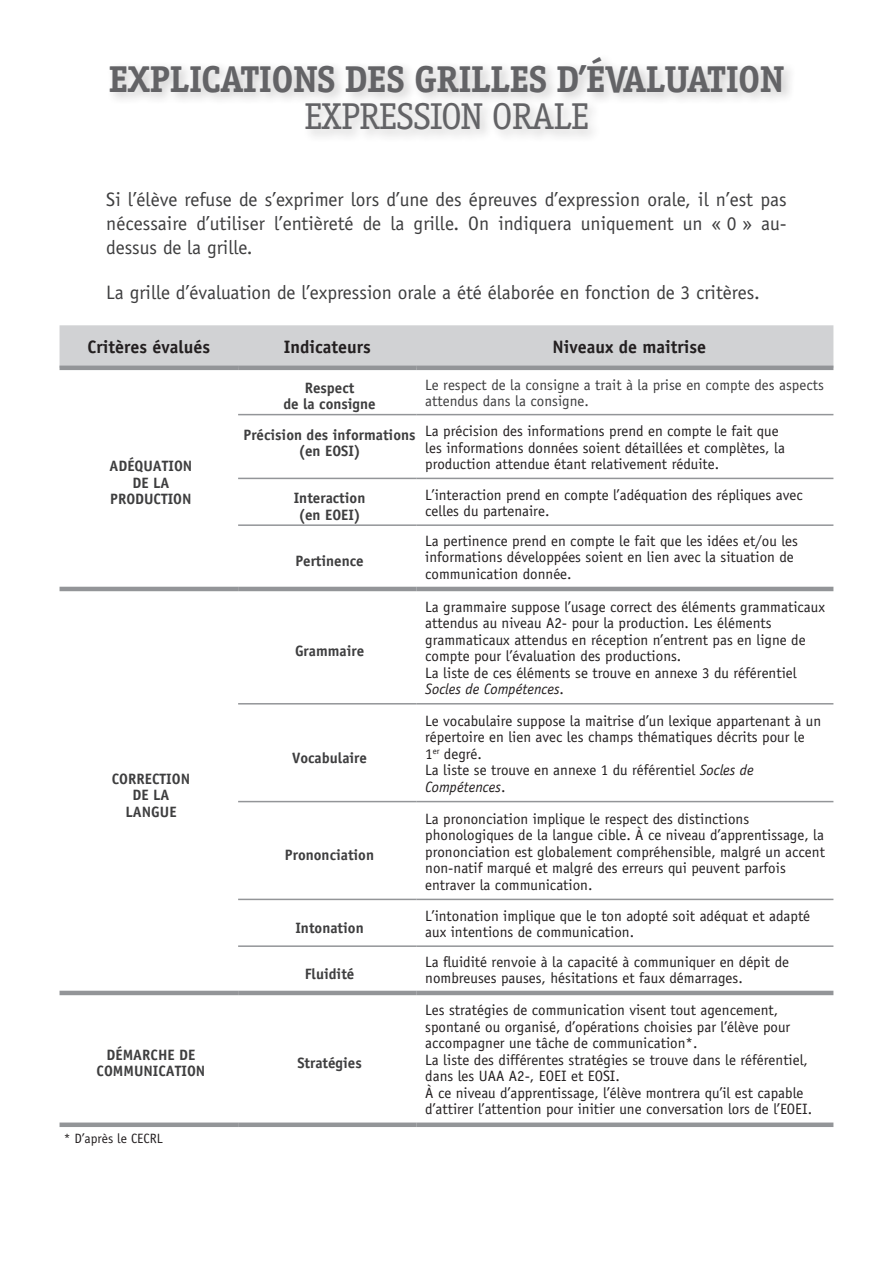
<style>
.page{position:relative;width:893px;height:1263px;background:#fff}
.page>*{position:absolute;margin:0;border:0;box-sizing:border-box;transform-origin:0 0}
.t1{font:700 37.5px "Officina Serif";letter-spacing:-.025em;color:#636366}
.t2{font:37.5px "Officina Serif";letter-spacing:-.025em;color:#636366}
.t3{font:19.5px/24px "Officina Sans";color:#3e3e3f;text-align:justify}
.t4{font:700 18px "Evalex Sans";color:#231f20}
.t5{font:15px/16.5px "Evalex Sans";color:#231f20}
.t6{font:700 15px/16.5px "Evalex Sans";color:#3e3e3f;text-align:center}
.t7{font:15px/16.5px "Evalex Sans";color:#3e3e3f}
.t8{font:13.5px "Officina Sans";color:#231f20}
.s1{font-style:italic}
</style>
<div class="page">
<div style="left:105px;top:52px;width:692px;height:91px;background:#231f20;opacity:.25"></div>
<div style="left:60px;top:325px;width:773px;height:41px;background:#d1d2d4"></div>
<hr style="left:60px;top:366px;width:178px;height:4px;background:#939598">
<hr style="left:60px;top:587px;width:178px;height:4px;background:#939598">
<hr style="left:60px;top:991px;width:178px;height:4px;background:#939598">
<hr style="left:238px;top:414px;width:179px;height:1px;background:#939598">
<hr style="left:417px;top:414px;width:416px;height:1px;background:#939598">
<hr style="left:417px;top:991px;width:416px;height:4px;background:#939598">
<hr style="left:417px;top:587px;width:416px;height:4px;background:#939598">
<hr style="left:238px;top:366px;width:179px;height:4px;background:#939598">
<hr style="left:417px;top:366px;width:416px;height:4px;background:#939598">
<hr style="left:238px;top:991px;width:179px;height:4px;background:#939598">
<hr style="left:238px;top:587px;width:179px;height:4px;background:#939598">
<div style="left:60px;top:1122px;width:178px;height:5px;background:#939598"></div>
<div style="left:238px;top:1122px;width:179px;height:5px;background:#939598"></div>
<div style="left:417px;top:1122px;width:416px;height:5px;background:#939598"></div>
<hr style="left:238px;top:478px;width:179px;height:1px;background:#939598">
<hr style="left:417px;top:478px;width:416px;height:1px;background:#939598">
<hr style="left:238px;top:524px;width:179px;height:2px;background:#939598">
<hr style="left:417px;top:524px;width:416px;height:2px;background:#939598">
<hr style="left:238px;top:703px;width:179px;height:1px;background:#939598">
<hr style="left:417px;top:703px;width:416px;height:1px;background:#939598">
<hr style="left:238px;top:801px;width:179px;height:1px;background:#939598">
<hr style="left:417px;top:801px;width:416px;height:1px;background:#939598">
<hr style="left:238px;top:899px;width:179px;height:1px;background:#939598">
<hr style="left:417px;top:899px;width:416px;height:1px;background:#939598">
<hr style="left:238px;top:945px;width:179px;height:2px;background:#939598">
<hr style="left:417px;top:945px;width:416px;height:2px;background:#939598">
<h1 class="t1" style="left:108px;top:56px;width:678px">EXPLICATIONS DES GRILLES D’ÉVALUATION</h1>
<h1 class="t2" style="left:304px;top:95px;width:286px">EXPRESSION ORALE</h1>
<h2 class="t3" style="left:106px;top:187px;width:682px">Si l’élève refuse de s’exprimer lors d’une des épreuves d’expression orale, il n’est pas nécessaire d’utiliser l’entièreté de la grille. On indiquera uniquement un « 0 » au&shy;dessus de la grille.</h2>
<h2 class="t3" style="left:106px;top:281px;width:655px">La grille d’évaluation de l’expression orale a été élaborée en fonction de 3 critères.</h2>
<p class="t4" style="left:87px;top:335px;width:124px">Critères évalués</p>
<p class="t4" style="left:284px;top:335px;width:88px">Indicateurs</p>
<p class="t4" style="left:552px;top:335px;width:155px">Niveaux de maitrise</p>
<p class="t6" style="left:110px;top:457px;width:84px">Adéquation de la production</p>
<p class="t6" style="left:112px;top:770px;width:80px">Correction de la langue</p>
<p class="t6" style="left:283px;top:379px;width:94px">Respect<br>de la consigne</p>
<p class="t7" style="left:425px;top:376px;width:400px">Le respect de la consigne a trait à la prise en compte des aspects attendus dans la consigne.</p>
<p class="t6" style="left:244px;top:426px;width:173px">Précision des informations (en EOSI)</p>
<p class="t5" style="left:425px;top:423px;width:361px">La précision des informations prend en compte le fait que les informations données soient détaillées et complètes, la production attendue étant relativement réduite.</p>
<p class="t6" style="left:294px;top:490px;width:73px">Interaction (en EOEI)</p>
<p class="t5" style="left:425px;top:486px;width:379px">L’interaction prend en compte l’adéquation des répliques avec celles du partenaire.</p>
<p class="t6" style="left:295px;top:553px;width:70px">Pertinence</p>
<p class="t5" style="left:425px;top:533px;width:374px">La pertinence prend en compte le fait que les idées et/ou les informations développées soient en lien avec la situation de communication donnée.</p>
<p class="t6" style="left:295px;top:643px;width:71px">Grammaire</p>
<p class="t6" style="left:292px;top:749px;width:76px">Vocabulaire</p>
<p class="t6" style="left:285px;top:847px;width:91px">Prononciation</p>
<p class="t6" style="left:295px;top:919px;width:70px">Intonation</p>
<p class="t6" style="left:305px;top:965px;width:51px">Fluidité</p>
<p class="t5" style="left:425px;top:599px;width:401px">La grammaire suppose l’usage correct des éléments grammaticaux attendus au niveau A2- pour la production. Les éléments grammaticaux attendus en réception n’entrent pas en ligne de compte pour l’évaluation des productions.<br>La liste de ces éléments se trouve en annexe 3 du référentiel <span class="s1">Socles de Compétences</span>.</p>
<p class="t5" style="left:425px;top:712px;width:397px">Le vocabulaire suppose la maitrise d’un lexique appartenant à un répertoire en lien avec les champs thématiques décrits pour le 1<sup>er</sup> degré.<br>La liste se trouve en annexe 1 du référentiel <span class="s1">Socles de Compétences</span>.</p>
<p class="t5" style="left:425px;top:810px;width:401px">La prononciation implique le respect des distinctions phonologiques de la langue cible. À ce niveau d’apprentissage, la prononciation est globalement compréhensible, malgré un accent non-natif marqué et malgré des erreurs qui peuvent parfois entraver la communication.</p>
<p class="t5" style="left:425px;top:907px;width:386px">L’intonation implique que le ton adopté soit adéquat et adapté aux intentions de communication.</p>
<p class="t5" style="left:425px;top:953px;width:365px">La fluidité renvoie à la capacité à communiquer en dépit de nombreuses pauses, hésitations et faux démarrages.</p>
<p class="t6" style="left:96px;top:1046px;width:100px;text-align:left;text-indent:10px">DÉMARCHE DE<br>COMMUNICATION</p>
<p class="t6" style="left:297px;top:1054px;width:66px">Stratégies</p>
<p class="t8" style="left:64px;top:1130px;width:100px">* D’après le CECRL</p>
<p class="t5" style="left:425px;top:1002px;width:388px">Les stratégies de communication visent tout agencement, spontané ou organisé, d’opérations choisies par l’élève pour accompagner une tâche de communication*.<br>La liste des différentes stratégies se trouve dans le référentiel, dans les UAA A2-, EOEI et EOSI.<br>À ce niveau d’apprentissage, l’élève montrera qu’il est capable d’attirer l’attention pour initier une conversation lors de l’EOEI.</p>
</div>
